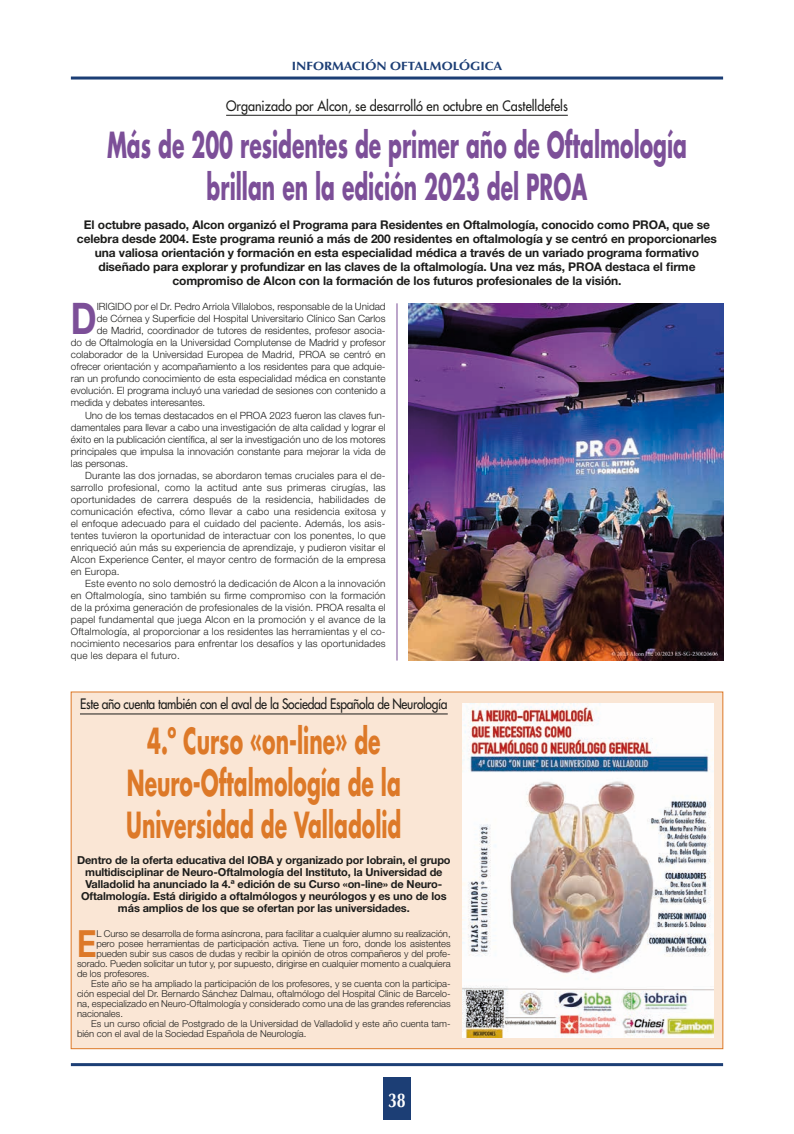
<style>
.page{position:relative;width:794px;height:1134px;background:#fff}
.page>*{position:absolute;margin:0;border:0;box-sizing:border-box;transform-origin:0 0}
.t1{font:700 43.6px "Helvetica Neue LT Std";color:#7c4f98;scale:.8 1}
.t2{font:700 37.5px "Helvetica Neue LT Std";color:#dd7928;scale:.8 1}
.t3{font:700 35px/42px "Futura Std";color:#7c4f98;text-align:center;scale:.58 1}
.t4{font:700 35px/42px "Futura Std";color:#dd7928;text-align:center;scale:.58 1}
.t5{font:700 20px "Optima LT Std";color:#fff;scale:.8 1}
.t6{font:500 14px "Futura Std";letter-spacing:-.025em;color:#1d1d1b;scale:.86 1}
.t7{font:500 14px "Futura Std";color:#1d1d1b;scale:.9 1}
.t8{font:700 12px/14px "Helvetica Neue LT Std";letter-spacing:-.01em;color:#1d1d1b;text-align:center}
.t9{font:700 12px "Optima LT Std";color:#1c3e75;scale:1.1 1}
.t10{font:700 11px/12px "Helvetica Neue LT Std";letter-spacing:-.01em;color:#1d1d1b;text-align:center}
.t11{font:300 10px "Helvetica Neue LT Std";letter-spacing:.02em;color:#1d1d1b}
.t12{font:300 10px "Helvetica Neue LT Std";color:#1d1d1b}
.t13{font:300 9.5px "Helvetica Neue LT Std";color:#1d1d1b}
</style>
<div class="page">
<div style="left:383px;top:1078px;width:28px;height:42px;background:#1c3e75"></div>
<hr style="left:71px;top:77px;width:652px;height:3px;background:#1c3e75">
<hr style="left:71px;top:1063px;width:652px;height:3px;background:#1c3e75">
<hr style="left:226px;top:115px;width:342px;height:1px;background:#1d1d1b">
<div style="left:71px;top:692px;width:652px;height:357px;background:#fae6d5"></div>
<hr style="left:80px;top:714px;width:368px;height:1px;background:#1d1d1b">
<img style="left:462px;top:703px;width:251px;height:334px">
<img style="left:408px;top:303px;width:315px;height:357px">
<hr style="left:397px;top:303px;width:1px;height:357px;background:#7c4f98">
<p class="t9" style="left:292px;top:59px;width:193px">INFORMACIÓN OFTALMOLÓGICA</p>
<h3 class="t7" style="left:226px;top:97px;width:381px">Organizado por Alcon, se desarrolló en octubre en Castelldefels</h3>
<h3 class="t3" style="left:107px;top:124px;width:1001px">Más de 200 residentes de primer año de Oftalmología brillan en la edición 2023 del PROA</h3>
<p class="t8" style="left:77px;top:217px;width:641px">El octubre pasado, Alcon organizó el Programa para Residentes en Oftalmología, conocido como PROA, que se celebra desde 2004. Este programa reunió a más de 200 residentes en oftalmología y se centró en proporcionarles una valiosa orientación y formación en esta especialidad médica a través de un variado programa formativo diseñado para explorar y profundizar en las claves de la oftalmología. Una vez más, PROA destaca el firme compromiso de Alcon con la formación de los futuros profesionales de la visión.</p>
<h1 class="t1" style="left:71px;top:292px;width:34px">D</h1>
<p class="t12" style="left:97px;top:301px;width:290px">IRIGIDO por el Dr. Pedro Arriola Villalobos, responsable de la Unidad</p>
<p class="t12" style="left:97px;top:313px;width:290px">de Córnea y Superficie del Hospital Universitario Clínico San Carlos</p>
<p class="t12" style="left:97px;top:325px;width:290px">de Madrid, coordinador de tutores de residentes, profesor asocia-</p>
<p class="t12" style="left:71px;top:337px;width:316px">do de Oftalmología en la Universidad Complutense de Madrid y profesor</p>
<p class="t12" style="left:71px;top:349px;width:316px">colaborador de la Universidad Europea de Madrid, PROA se centró en</p>
<p class="t12" style="left:71px;top:361px;width:316px">ofrecer orientación y acompañamiento a los residentes para que adquie-</p>
<p class="t12" style="left:71px;top:373px;width:316px">ran un profundo conocimiento de esta especialidad médica en constante</p>
<p class="t12" style="left:71px;top:385px;width:316px">evolución. El programa incluyó una variedad de sesiones con contenido a</p>
<p class="t12" style="left:71px;top:397px;width:136px">medida y debates interesantes.</p>
<p class="t12" style="left:85px;top:409px;width:302px">Uno de los temas destacados en el PROA 2023 fueron las claves fun-</p>
<p class="t12" style="left:71px;top:421px;width:316px">damentales para llevar a cabo una investigación de alta calidad y lograr el</p>
<p class="t12" style="left:71px;top:433px;width:316px">éxito en la publicación científica, al ser la investigación uno de los motores</p>
<p class="t12" style="left:71px;top:445px;width:316px">principales que impulsa la innovación constante para mejorar la vida de</p>
<p class="t12" style="left:71px;top:457px;width:59px">las personas.</p>
<p class="t11" style="left:85px;top:469px;width:302px">Durante las dos jornadas, se abordaron temas cruciales para el de-</p>
<p class="t11" style="left:71px;top:481px;width:316px">sarrollo profesional, como la actitud ante sus primeras cirugías, las</p>
<p class="t11" style="left:71px;top:493px;width:316px">oportunidades de carrera después de la residencia, habilidades de</p>
<p class="t11" style="left:71px;top:505px;width:316px">comunicación efectiva, cómo llevar a cabo una residencia exitosa y</p>
<p class="t11" style="left:71px;top:517px;width:316px">el enfoque adecuado para el cuidado del paciente. Además, los asis-</p>
<p class="t11" style="left:71px;top:529px;width:316px">tentes tuvieron la oportunidad de interactuar con los ponentes, lo que</p>
<p class="t11" style="left:71px;top:541px;width:316px">enriqueció aún más su experiencia de aprendizaje, y pudieron visitar el</p>
<p class="t11" style="left:71px;top:553px;width:316px">Alcon Experience Center, el mayor centro de formación de la empresa</p>
<p class="t11" style="left:71px;top:565px;width:50px">en Europa.</p>
<p class="t11" style="left:85px;top:577px;width:302px">Este evento no solo demostró la dedicación de Alcon a la innovación</p>
<p class="t11" style="left:71px;top:589px;width:316px">en Oftalmología, sino también su firme compromiso con la formación</p>
<p class="t11" style="left:71px;top:601px;width:316px">de la próxima generación de profesionales de la visión. PROA resalta el</p>
<p class="t11" style="left:71px;top:613px;width:316px">papel fundamental que juega Alcon en la promoción y el avance de la</p>
<p class="t11" style="left:71px;top:625px;width:316px">Oftalmología, al proporcionar a los residentes las herramientas y el co-</p>
<p class="t11" style="left:71px;top:637px;width:316px">nocimiento necesarios para enfrentar los desafíos y las oportunidades</p>
<p class="t11" style="left:71px;top:649px;width:110px">que les depara el futuro.</p>
<h3 class="t6" style="left:80px;top:695px;width:429px">Este año cuenta también con el aval de la Sociedad Española de Neurología</h3>
<h3 class="t4" style="left:126px;top:720px;width:476px">4.º Curso «on-line» de<br>Neuro‑Oftalmología de la<br>Universidad de Valladolid</h3>
<p class="t10" style="left:77px;top:854px;width:375px">Dentro de la oferta educativa del IOBA y organizado por Iobrain, el grupo multidisciplinar de Neuro-Oftalmología del Instituto, la Universidad de Valladolid ha anunciado la 4.ª edición de su Curso «on-line» de Neuro-Oftalmología. Está dirigido a oftalmólogos y neurólogos y es uno de los más amplios de los que se ofertan por las universidades.</p>
<h2 class="t2" style="left:77px;top:920px;width:26px">E</h2>
<p class="t13" style="left:96px;top:927px;width:356px">L Curso se desarrolla de forma asíncrona, para facilitar a cualquier alumno su realización,</p>
<p class="t13" style="left:96px;top:937px;width:356px">pero posee herramientas de participación activa. Tiene un foro, donde los asistentes</p>
<p class="t13" style="left:96px;top:947px;width:356px">pueden subir sus casos de dudas y recibir la opinión de otros compañeros y del profe-</p>
<p class="t13" style="left:77px;top:957px;width:375px">sorado. Pueden solicitar un tutor y, por supuesto, dirigirse en cualquier momento a cualquiera</p>
<p class="t13" style="left:77px;top:967px;width:74px">de los profesores.</p>
<p class="t13" style="left:91px;top:977px;width:361px">Este año se ha ampliado la participación de los profesores, y se cuenta con la participa-</p>
<p class="t13" style="left:77px;top:987px;width:375px">ción especial del Dr. Bernardo Sánchez Dalmau, oftalmólogo del Hospital Clinic de Barcelo-</p>
<p class="t13" style="left:77px;top:997px;width:375px">na, especializado en Neuro-Oftalmología y considerado como una de las grandes referencias</p>
<p class="t13" style="left:77px;top:1007px;width:47px">nacionales.</p>
<p class="t13" style="left:91px;top:1017px;width:361px">Es un curso oficial de Postgrado de la Universidad de Valladolid y este año cuenta tam-</p>
<p class="t13" style="left:77px;top:1027px;width:231px">bién con el aval de la Sociedad Española de Neurología.</p>
<h3 class="t5" style="left:388px;top:1088px;width:24px">38</h3>
</div>
